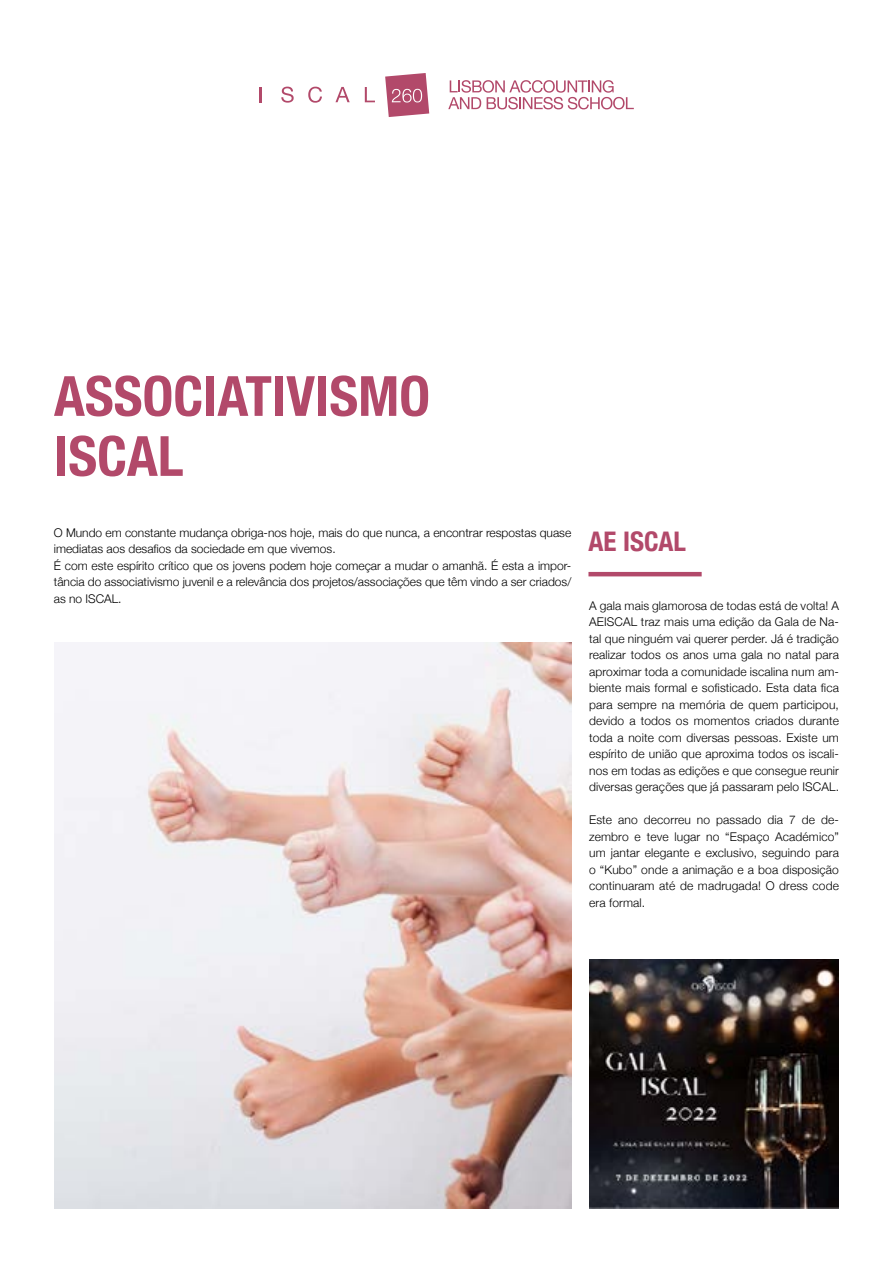
<style>
.page{position:relative;width:893px;height:1263px;background:#fff}
.page>*{position:absolute;margin:0;border:0;box-sizing:border-box;transform-origin:0 0}
.t1{font:700 condensed 55.5px/60px "Helvetica Neue";color:#b2496a}
.t2{font:700 condensed 27px "Helvetica Neue";color:#b2496a}
.t3{font:300 12px/16.5px "Helvetica Neue";color:#000;text-align:justify}
</style>
<div class="page">
<svg style="left:448px;top:80px;width:186px;height:29px"></svg>
<svg style="left:259px;top:87px;width:2px;height:15px"></svg>
<svg style="left:281px;top:87px;width:13px;height:16px"></svg>
<svg style="left:308px;top:87px;width:14px;height:16px"></svg>
<svg style="left:365px;top:87px;width:10px;height:15px"></svg>
<svg style="left:335px;top:87px;width:15px;height:15px"></svg>
<svg style="left:385px;top:73px;width:44px;height:44px;background:#c16e88"></svg>
<hr style="left:588px;top:572px;width:114px;height:4px;background:#b2496a">
<img style="left:54px;top:642px;width:517px;height:567px">
<img style="left:589px;top:959px;width:250px;height:250px">
<h1 class="t1" style="left:54px;top:362px;width:378px">ASSOCIATIVISMO<br>ISCAL</h1>
<p class="t3" style="left:54px;top:523px;width:519px;text-align:left">O Mundo em constante mudança obriga-nos hoje, mais do que nunca, a encontrar respostas quase imediatas aos desafios da sociedade em que vivemos.<br>É com este espírito crítico que os jovens podem hoje começar a mudar o amanhã. É esta a impor&shy;tância do associativismo juvenil e a relevância dos projetos/associações que têm vindo a ser criados/ as no ISCAL.</p>
<h2 class="t2" style="left:589px;top:519px;width:99px">AE ISCAL</h2>
<p class="t3" style="left:589px;top:596px;width:251px">A gala mais glamorosa de todas está de volta! A AEISCAL traz mais uma edição da Gala de Na&shy;tal que ninguém vai querer perder. Já é tradição realizar todos os anos uma gala no natal para aproximar toda a comunidade iscalina num am&shy;biente mais formal e sofisticado. Esta data fica para sempre na memória de quem participou, devido a todos os momentos criados durante toda a noite com diversas pessoas. Existe um espírito de união que aproxima todos os iscali&shy;nos em todas as edições e que consegue reunir diversas gerações que já passaram pelo ISCAL.</p>
<p class="t3" style="left:589px;top:811px;width:251px">Este ano decorreu no passado dia 7 de de&shy;zembro e teve lugar no “Espaço Académico” um jantar elegante e exclusivo, seguindo para o “Kubo” onde a animação e a boa disposição continuaram até de madrugada! O dress code era formal.</p>
</div>
